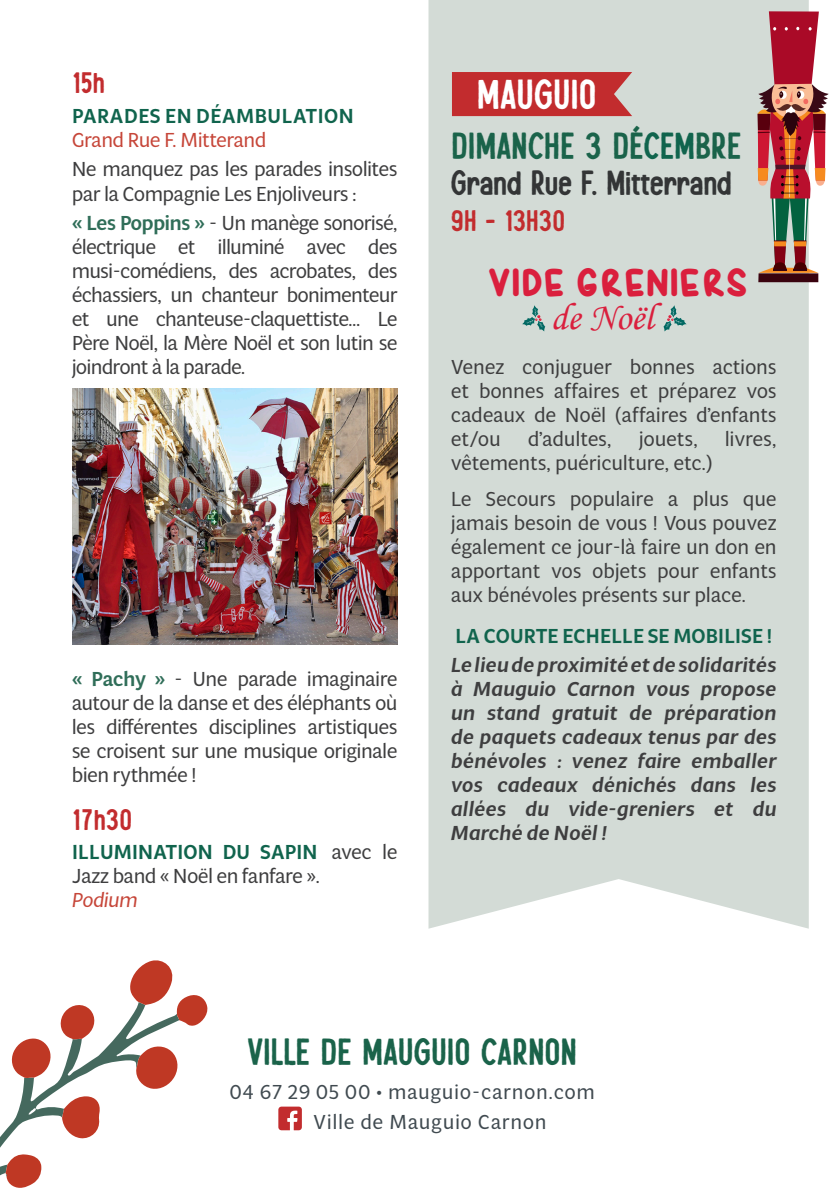
<style>
.page{position:relative;width:840px;height:1191px;background:#fff}
.page>*{position:absolute;margin:0;border:0;box-sizing:border-box;transform-origin:0 0}
.t1{font:42px "Biloner";letter-spacing:.03em;color:#fff}
.t2{font:38.2px "Monotype Corsiva";color:#da1f3d}
.t3{font:38px "Biloner";letter-spacing:.03em;color:#1a634a}
.t4{font:35.2px "Biloner";letter-spacing:.01em;color:#333536}
.t5{font:700 35.2px "Spork";color:#da1f3d}
.t6{font:30px "Biloner";letter-spacing:.03em;color:#c22c2e}
.t7{font:20px/24px "Multi Display";color:#3e3e3f;text-align:justify}
.t8{font:italic 500 20px/24px "Multi Display";letter-spacing:.02em;color:#3e3e3f;text-align:justify}
.t9{font:20px "Multi Display";letter-spacing:.06em;color:#404a50}
.t10{font:500 20px/24px "Multi Display";letter-spacing:.03em;color:#10644d}
.t11{font:20px "Multi Display";letter-spacing:.02em;color:#3e3e3f}
.t12{font:500 20px "Multi Display";letter-spacing:.01em;color:#10644d}
.t13{font:italic 20px "Multi Display";color:#c64639}
.s1{font-weight:400;color:#c64639}
.s2{font-weight:500;color:#306e59}
.s3{font-weight:500;color:#10644d}
.s4{color:#10644d}
</style>
<div class="page">
<div style="left:428px;top:0;width:380px;height:928px;background:#d3dbd6"></div>
<svg style="left:278px;top:1106px;width:24px;height:24px"></svg>
<img style="left:72px;top:389px;width:325px;height:255px">
<div style="left:451px;top:72px;width:180px;height:44px;background:#c22c2e"></div>
<svg style="left:663px;top:305px;width:23px;height:27px"></svg>
<svg style="left:521px;top:305px;width:24px;height:27px"></svg>
<div style="left:758px;top:273px;width:59px;height:9px;background:#39020e"></div>
<svg style="left:757px;top:11px;width:71px;height:262px"></svg>
<svg style="left:0;top:960px;width:208px;height:228px"></svg>
<p class="t6" style="left:72px;top:66px;width:34px">15h</p>
<p class="t10" style="left:72px;top:103px;width:283px">PARADES EN DÉAMBULATION<br><span class="s1">Grand Rue F. Mitterand</span></p>
<p class="t7" style="left:72px;top:156px;width:326px">Ne manquez pas les parades insolites par la Compagnie Les Enjoliveurs :</p>
<p class="t7" style="left:72px;top:210px;width:326px"><span class="s2">« Les Poppins »</span> - Un manège sonorisé, électrique et illuminé avec des musi-comédiens, des acrobates, des échassiers, un chanteur bonimenteur et une chanteuse-claquettiste… Le Père Noël, la Mère Noël et son lutin se joindront à la parade.</p>
<p class="t7" style="left:72px;top:666px;width:326px"><span class="s2">« Pachy »</span> - Une parade imaginaire autour de la danse et des éléphants où les différentes disciplines artistiques se croisent sur une musique originale bien rythmée !</p>
<p class="t6" style="left:72px;top:803px;width:61px">17h30</p>
<p class="t7" style="left:72px;top:839px;width:326px"><span class="s3">ILLUMINATION DU SAPIN</span> avec le<br>Jazz band « Noël en fanfare ».</p>
<p class="t13" style="left:72px;top:886px;width:67px">Podium</p>
<p class="t1" style="left:477px;top:71px;width:120px">MAUGUIO</p>
<p class="t3" style="left:451px;top:125px;width:290px">DIMANCHE 3 DÉ<span class="s4">CEM</span>BRE</p>
<p class="t4" style="left:451px;top:164px;width:282px">Grand Rue F. Mitterrand</p>
<p class="t6" style="left:451px;top:205px;width:115px">9H - 13H30</p>
<p class="t5" style="left:487px;top:266px;width:261px">VIDE GRENIERS</p>
<p class="t2" style="left:550px;top:294px;width:104px">de Noël</p>
<p class="t7" style="left:451px;top:354px;width:326px">Venez conjuguer bonnes actions et bonnes affaires et préparez vos cadeaux de Noël (affaires d’enfants et/ou</p>
<p class="t11" style="left:527px;top:425px;width:85px">d’adultes,</p>
<p class="t7" style="left:638px;top:426px;width:60px">jouets,</p>
<p class="t7" style="left:724px;top:426px;width:53px">livres,</p>
<p class="t11" style="left:451px;top:449px;width:263px">vêtements, puériculture, etc.)</p>
<p class="t7" style="left:451px;top:485px;width:326px">Le Secours populaire a plus que jamais besoin de vous ! Vous pouvez également ce jour-là faire un don en apportant vos objets pour enfants aux bénévoles présents sur place.</p>
<p class="t12" style="left:455px;top:621px;width:318px">LA COURTE ECHELLE SE MOBILISE !</p>
<p class="t8" style="left:451px;top:652px;width:326px">Le lieu de proximité et de solidarités à Mauguio Carnon vous propose un stand gratuit de préparation de paquets cadeaux tenus par des bénévoles : venez faire emballer vos cadeaux dénichés dans les allées du vide-greniers et du Marché de Noël !</p>
<p class="t3" style="left:248px;top:1031px;width:329px">VILLE DE MAUGUIO CARNON</p>
<p class="t9" style="left:230px;top:1077px;width:366px">04 67 29 05 00 • mauguio-carnon.com</p>
<p class="t9" style="left:313px;top:1107px;width:234px">Ville de Mauguio Carnon</p>
</div>
